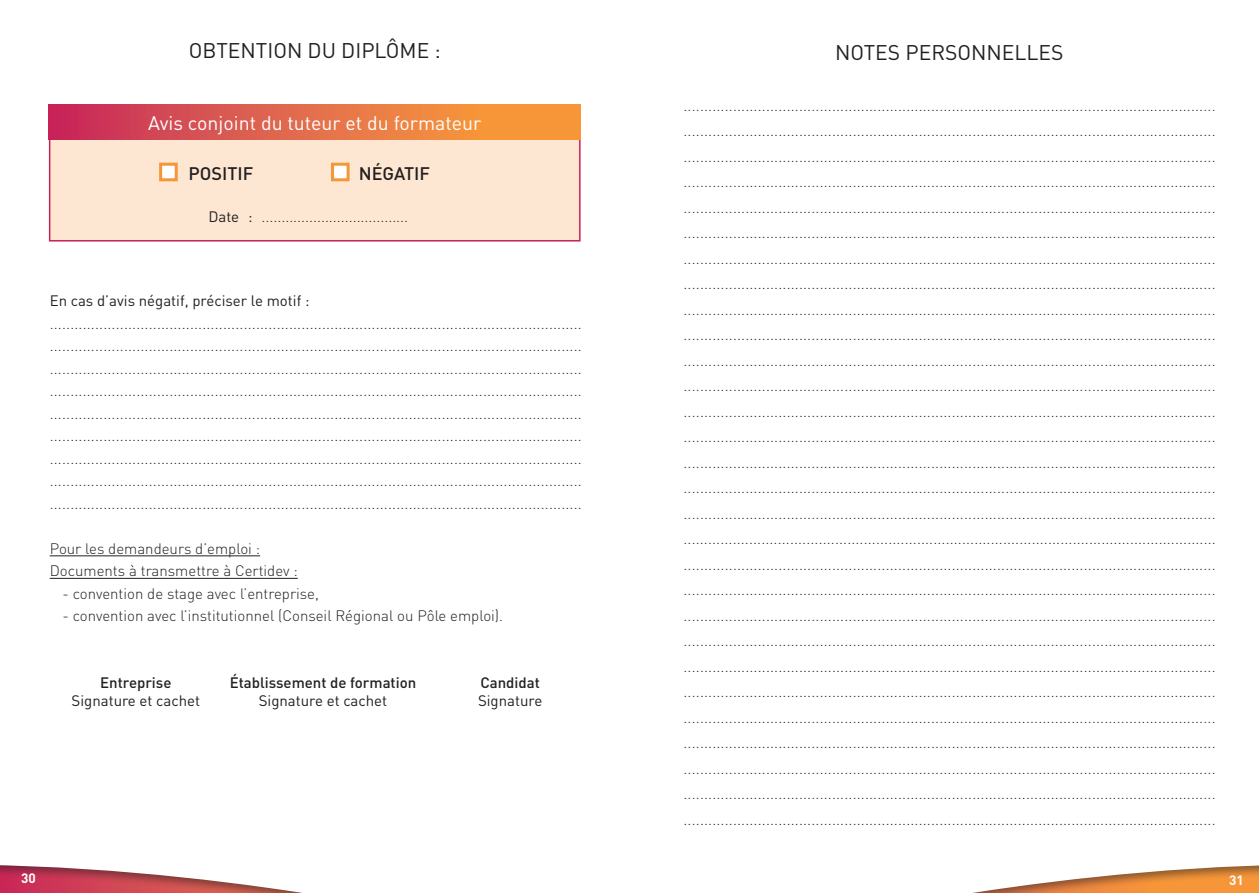
<style>
.page{position:relative;width:1259px;height:893px;background:#fff}
.page>*{position:absolute;margin:0;border:0;box-sizing:border-box;transform-origin:0 0}
.t1{font:21px "DIN";color:#231f20}
.t2{font:19.5px "DIN";color:#fff}
.t3{font:500 18px "DIN";color:#231f20}
.t4{font:300 15px/25.5px "DIN";color:#231f20;text-align:justify}
.t5{font:15px "DIN";color:#231f20}
.t6{font:500 15px "DIN";color:#231f20}
.t7{font:700 13.5px "DIN";color:#fff}
.s1{font-weight:400}
</style>
<div class="page">
<svg style="left:0;top:865px;width:303px;height:28px"></svg>
<svg style="left:972px;top:865px;width:287px;height:28px"></svg>
<div style="left:50px;top:107px;width:530px;height:134px;background:#fde7d2"></div>
<div style="left:49px;top:106px;width:531px;height:136px;border:2px solid #c72158"></div>
<svg style="left:49px;top:104px;width:531px;height:36px;background:#e26a49"></svg>
<div style="left:159px;top:163px;width:19px;height:18px;background:#fff;border:3px solid #f79638"></div>
<div style="left:331px;top:163px;width:18px;height:18px;background:#fff;border:3px solid #f79638"></div>
<hr style="left:50px;top:555px;width:210px;height:1px;background:#231f20">
<hr style="left:50px;top:578px;width:248px;height:1px;background:#231f20">
<h1 class="t1" style="left:189px;top:37px;width:40px">Obtenti</h1>
<h1 class="t1" style="left:273px;top:37px;width:80px">on du dipl</h1>
<h1 class="t1" style="left:386px;top:37px;width:56px">ôme :</h1>
<h2 class="t2" style="left:148px;top:110px;width:334px">Avis conjoint du tuteur et du formateur</h2>
<p class="t3" style="left:189px;top:162px;width:62px">Positif</p>
<p class="t3" style="left:359px;top:162px;width:68px">N ÉGAtif</p>
<p class="t4" style="left:208px;top:204px;width:201px"><span class="s1">Date :</span> .....................................</p>
<p class="t5" style="left:50px;top:291px;width:261px">En cas d’avis négatif, préciser le motif :</p>
<p class="t4" style="left:50px;top:312px;width:533px;line-height:22.5px">................................................................................................................................. ................................................................................................................................. ................................................................................................................................. ................................................................................................................................. ................................................................................................................................. ................................................................................................................................. ................................................................................................................................. ................................................................................................................................. .................................................................................................................................</p>
<p class="t4" style="left:50px;top:537px;width:249px;line-height:22.5px">Pour les demandeurs d’emploi :<br>Documents à transmettre à Certidev :</p>
<p class="t4" style="left:62px;top:580px;width:258px">- convention de stage avec l’entreprise,</p>
<p class="t4" style="left:62px;top:603px;width:442px">- convention avec l’institutionnel (Conseil Régional ou Pôle emploi).</p>
<p class="t6" style="left:100px;top:673px;width:73px">Entreprise</p>
<p class="t5" style="left:72px;top:691px;width:130px">Signature et cachet</p>
<p class="t6" style="left:230px;top:673px;width:188px">Établissement de formation</p>
<p class="t5" style="left:259px;top:691px;width:130px">Signature et cachet</p>
<p class="t6" style="left:480px;top:673px;width:61px">Candidat</p>
<p class="t5" style="left:478px;top:691px;width:66px">Signature</p>
<h1 class="t1" style="left:835px;top:38px;width:42px">Notes</h1>
<h1 class="t1" style="left:905px;top:38px;width:14px">pers</h1>
<h1 class="t1" style="left:957px;top:38px;width:28px">onnelles</h1>
<p class="t4" style="left:683px;top:92px;width:534px">................................................................................................................................. ................................................................................................................................. ................................................................................................................................. ................................................................................................................................. ................................................................................................................................. ................................................................................................................................. ................................................................................................................................. ................................................................................................................................. ................................................................................................................................. ................................................................................................................................. ................................................................................................................................. ................................................................................................................................. ................................................................................................................................. ................................................................................................................................. ................................................................................................................................. ................................................................................................................................. ................................................................................................................................. .................................................................................................................................. ................................................................................................................................. ................................................................................................................................. ................................................................................................................................. ................................................................................................................................. ................................................................................................................................. ................................................................................................................................. ................................................................................................................................. ................................................................................................................................. ................................................................................................................................. ................................................................................................................................. .................................................................................................................................</p>
<p class="t7" style="left:21px;top:869px;width:16px">30</p>
<p class="t7" style="left:1229px;top:871px;width:16px">31</p>
</div>
